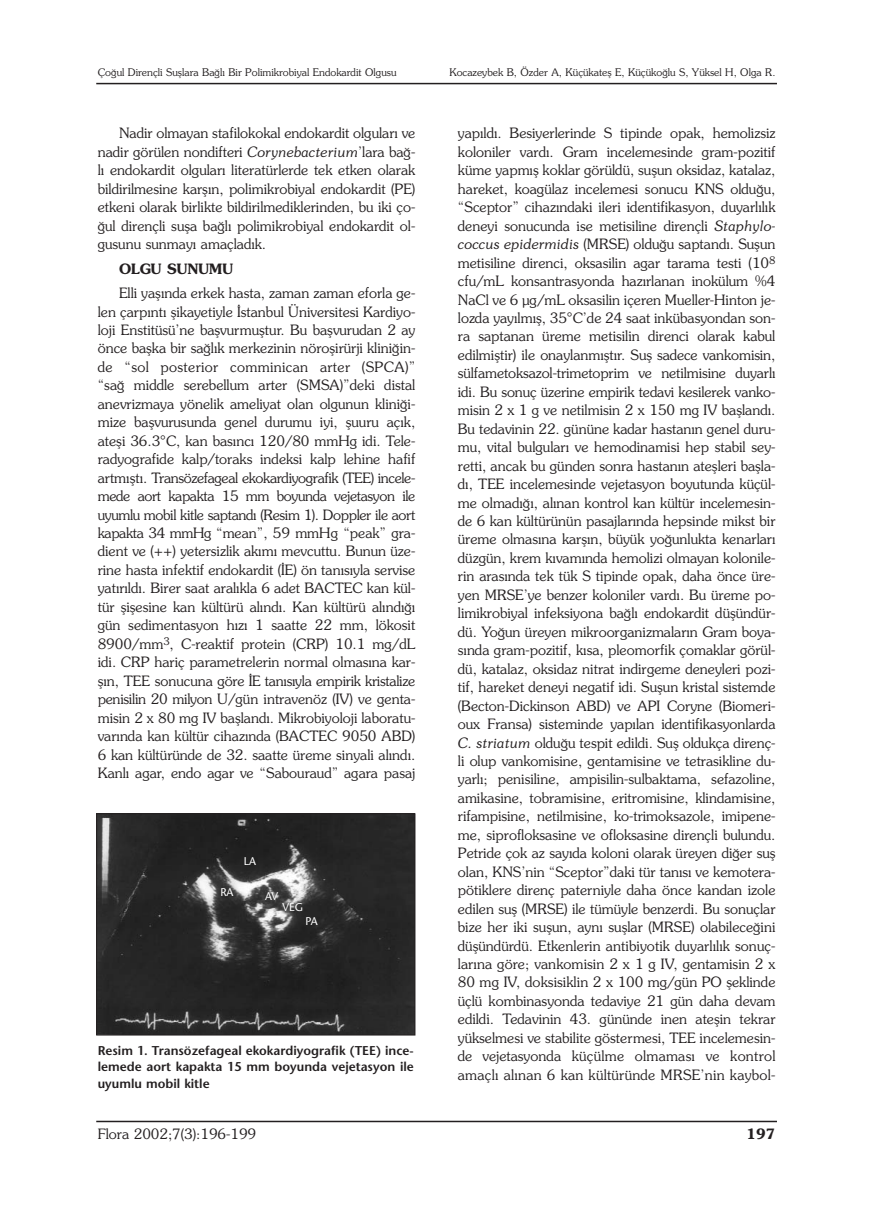
<style>
.page{position:relative;width:872px;height:1211px;background:#fff}
.page>*{position:absolute;margin:0;border:0;box-sizing:border-box;transform-origin:0 0}
.t1{font:300 14.25px/18.5px "Souvenir";color:#231f20;text-align:justify}
.t2{font:600 14.25px "Souvenir";color:#231f20}
.t3{font:600 12.75px/16.5px "Stone Sans";color:#231f20;text-align:justify}
.t4{font:11.25px "Stone Sans";color:#fff}
.t5{font:300 10.5px "Souvenir";color:#231f20}
.s1{font-style:italic}
</style>
<div class="page">
<hr style="left:96px;top:1120px;width:681px;height:2px;background:#231f20">
<hr style="left:96px;top:83px;width:681px;height:1px;background:#231f20">
<img style="left:98px;top:815px;width:315px;height:218px">
<div style="left:96px;top:813px;width:319px;height:222px;border:1px solid #231f20"></div>
<p class="t5" style="left:98px;top:68px;width:300px">Çoğul Dirençli Suşlara Bağlı Bir Polimikrobiyal Endokardit Olgusu</p>
<p class="t5" style="left:449px;top:68px;width:327px">Kocazeybek B, Özder A, Küçükateş E, Küçükoğlu S, Yüksel H, Olga R.</p>
<p class="t1" style="left:98px;top:125px;width:319px;text-indent:21px">Nadir olmayan stafilokokal endokardit olguları ve nadir görülen nondifteri <span class="s1">Corynebacterium</span>’lara bağ&shy;lı endokardit olguları literatürlerde tek etken olarak bildirilmesine karşın, polimikrobiyal endokardit (PE) etkeni olarak birlikte bildirilmediklerinden, bu iki ço&shy;ğul dirençli suşa bağlı polimikrobiyal endokardit ol&shy;gusunu sunmayı amaçladık.</p>
<p class="t2" style="left:119px;top:263px;width:116px">OLGU SUNUMU</p>
<p class="t1" style="left:98px;top:285px;width:319px;text-indent:21px">Elli yaşında erkek hasta, zaman zaman eforla ge&shy;len çarpıntı şikayetiyle İstanbul Üniversitesi Kardiyo&shy;loji Enstitüsü’ne başvurmuştur. Bu başvurudan 2 ay önce başka bir sağlık merkezinin nöroşirürji kliniğin&shy;de “sol posterior comminican arter (SPCA)” “sağ middle serebellum arter (SMSA)”deki distal anevrizmaya yönelik ameliyat olan olgunun kliniği&shy;mize başvurusunda genel durumu iyi, şuuru açık, ateşi 36.3°C, kan basıncı 120/80 mmHg idi. Tele&shy;radyografide kalp/toraks indeksi kalp lehine hafif artmıştı. Transözefageal ekokardiyografik (TEE) incele&shy;mede aort kapakta 15 mm boyunda vejetasyon ile uyumlu mobil kitle saptandı (Resim 1). Doppler ile aort kapakta 34 mmHg “mean”, 59 mmHg “peak” gra&shy;dient ve (++) yetersizlik akımı mevcuttu. Bunun üze&shy;rine hasta infektif endokardit (İE) ön tanısıyla servise yatırıldı. Birer saat aralıkla 6 adet BACTEC kan kül&shy;tür şişesine kan kültürü alındı. Kan kültürü alındığı gün sedimentasyon hızı 1 saatte 22 mm, lökosit 8900/mm<sup>3</sup>, C-reaktif protein (CRP) 10.1 mg/dL idi. CRP hariç parametrelerin normal olmasına kar&shy;şın, TEE sonucuna göre İE tanısıyla empirik kristalize penisilin 20 milyon U/gün intravenöz (IV) ve genta&shy;misin 2 x 80 mg IV başlandı. Mikrobiyoloji laboratu&shy;varında kan kültür cihazında (BACTEC 9050 ABD)<br>6 kan kültüründe de 32. saatte üreme sinyali alındı.<br>Kanlı agar, endo agar ve “Sabouraud” agara pasaj</p>
<p class="t4" style="left:244px;top:857px;width:14px">LA</p>
<p class="t4" style="left:220px;top:888px;width:15px">RA</p>
<p class="t4" style="left:265px;top:891px;width:15px">AV</p>
<p class="t4" style="left:282px;top:902px;width:22px">VEG</p>
<p class="t4" style="left:305px;top:917px;width:14px">PA</p>
<p class="t3" style="left:98px;top:1043px;width:317px">Resim 1. Transözefageal ekokardiyografik (TEE) ince&shy;lemede aort kapakta 15 mm boyunda vejetasyon ile uyumlu mobil kitle</p>
<p class="t1" style="left:458px;top:125px;width:319px">yapıldı. Besiyerlerinde S tipinde opak, hemolizsiz koloniler vardı. Gram incelemesinde gram-pozitif küme yapmış koklar görüldü, suşun oksidaz, katalaz, hareket, koagülaz incelemesi sonucu KNS olduğu, “Sceptor” cihazındaki ileri identifikasyon, duyarlılık deneyi sonucunda ise metisiline dirençli <span class="s1">Staphylo&shy;coccus epidermidis</span> (MRSE) olduğu saptandı. Suşun metisiline direnci, oksasilin agar tarama testi (10<sup>8 </sup>cfu/mL konsantrasyonda hazırlanan inokülum %4<br>NaCl ve 6 µg/mL oksasilin içeren Mueller-Hinton je&shy;lozda yayılmış, 35°C’de 24 saat inkübasyondan son&shy;ra saptanan üreme metisilin direnci olarak kabul edilmiştir) ile onaylanmıştır. Suş sadece vankomisin, sülfametoksazol-trimetoprim ve netilmisine duyarlı idi. Bu sonuç üzerine empirik tedavi kesilerek vanko&shy;misin 2 x 1 g ve netilmisin 2 x 150 mg IV başlandı.<br>Bu tedavinin 22. gününe kadar hastanın genel duru&shy;mu, vital bulguları ve hemodinamisi hep stabil sey&shy;retti, ancak bu günden sonra hastanın ateşleri başla&shy;dı, TEE incelemesinde vejetasyon boyutunda küçül&shy;me olmadığı, alınan kontrol kan kültür incelemesin&shy;de 6 kan kültürünün pasajlarında hepsinde mikst bir üreme olmasına karşın, büyük yoğunlukta kenarları düzgün, krem kıvamında hemolizi olmayan kolonile&shy;rin arasında tek tük S tipinde opak, daha önce üre&shy;yen MRSE’ye benzer koloniler vardı. Bu üreme po&shy;limikrobiyal infeksiyona bağlı endokardit düşündür&shy;dü. Yoğun üreyen mikroorganizmaların Gram boya&shy;sında gram-pozitif, kısa, pleomorfik çomaklar görül&shy;dü, katalaz, oksidaz nitrat indirgeme deneyleri pozi&shy;tif, hareket deneyi negatif idi. Suşun kristal sistemde (Becton-Dickinson ABD) ve API Coryne (Biomeri&shy;oux Fransa) sisteminde yapılan identifikasyonlarda <span class="s1">C. striatum</span> olduğu tespit edildi. Suş oldukça direnç&shy;li olup vankomisine, gentamisine ve tetrasikline du&shy;yarlı; penisiline, ampisilin-sulbaktama, sefazoline, amikasine, tobramisine, eritromisine, klindamisine, rifampisine, netilmisine, ko-trimoksazole, imipene&shy;me, siprofloksasine ve ofloksasine dirençli bulundu.<br>Petride çok az sayıda koloni olarak üreyen diğer suş olan, KNS’nin “Sceptor”daki tür tanısı ve kemotera&shy;pötiklere direnç paterniyle daha önce kandan izole edilen suş (MRSE) ile tümüyle benzerdi. Bu sonuçlar bize her iki suşun, aynı suşlar (MRSE) olabileceğini düşündürdü. Etkenlerin antibiyotik duyarlılık sonuç&shy;larına göre; vankomisin 2 x 1 g IV, gentamisin 2 x 80 mg IV, doksisiklin 2 x 100 mg/gün PO şeklinde üçlü kombinasyonda tedaviye 21 gün daha devam edildi. Tedavinin 43. gününde inen ateşin tekrar yükselmesi ve stabilite göstermesi, TEE incelemesin&shy;de vejetasyonda küçülme olmaması ve kontrol amaçlı alınan 6 kan kültüründe MRSE’nin kaybol-</p>
<p class="t1" style="left:98px;top:1125px;width:160px">Flora 2002;7(3):196-199</p>
<p class="t2" style="left:746px;top:1127px;width:31px">197</p>
</div>
